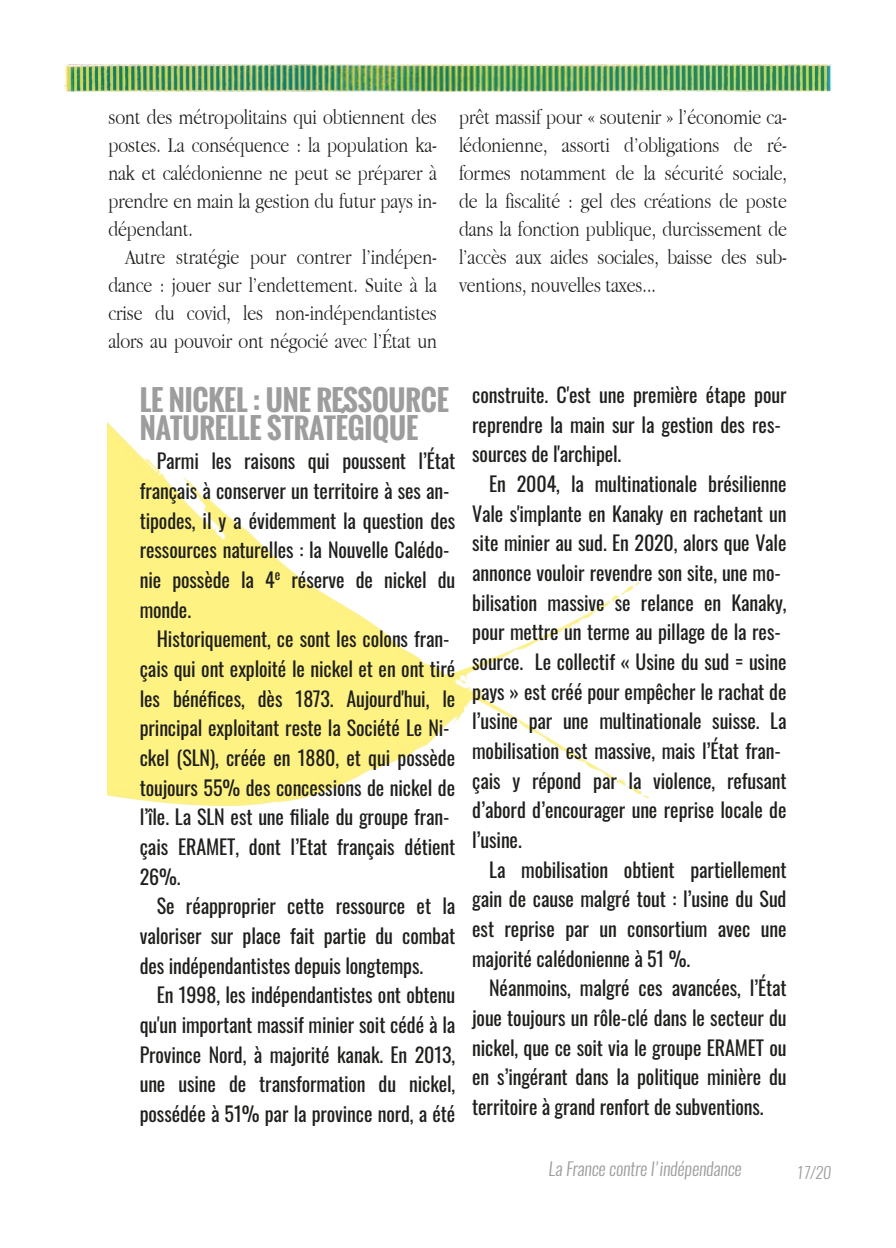
<style>
.page{position:relative;width:896px;height:1248px;background:#fff}
.page>*{position:absolute;margin:0;border:0;box-sizing:border-box;transform-origin:0 0}
.t1{font:700 28px/28px "Oswald";letter-spacing:-.005em;color:#9d9d9d}
.t2{font:300 22px/28px "Apple Garamond";letter-spacing:-.005em;color:#1f1f1d;text-align:justify}
.t3{font:20px/29.6px "Oswald";letter-spacing:-.005em;color:#1f1f1d;text-align:justify}
.t4{font:italic 300 18px "Oswald";letter-spacing:-.01em;color:#9d9d9d}
.t5{font:italic 300 16px "Oswald";color:#9d9d9d}
</style>
<div class="page">
<img style="left:64px;top:64px;width:767px;height:27px">
<img style="left:108px;top:423px;width:541px;height:384px">
<p class="t2" style="left:108px;top:102px;width:330px">sont des métropolitains qui obtiennent des postes. La conséquence : la population ka&shy;nak et calédonienne ne peut se préparer à prendre en main la gestion du futur pays in&shy;dépendant.</p>
<p class="t2" style="left:108px;top:242px;width:330px;text-indent:17px">Autre stratégie pour contrer l’indépen&shy;dance : jouer sur l’endettement. Suite à la crise du covid, les non-indépendantistes alors au pouvoir ont négocié avec l’État un</p>
<p class="t2" style="left:459px;top:102px;width:329px">prêt massif pour « soutenir » l’économie ca&shy;lédonienne, assorti d’obligations de ré&shy;formes notamment de la sécurité sociale, de la fiscalité : gel des créations de poste dans la fonction publique, durcissement de l’accès aux aides sociales, baisse des sub&shy;ventions, nouvelles taxes...</p>
<h1 class="t1" style="left:140px;top:385px;width:311px">LE NICKEL : UNE RESSOURCE<br>NATURELLE STRATÉGIQUE</h1>
<p class="t3" style="left:140px;top:445px;width:317px;text-indent:17px">Parmi les raisons qui poussent l’État français à conserver un territoire à ses an‐ tipodes, il y a évidemment la question des ressources naturelles : la Nouvelle Calédo‐ nie possède la 4<sup>e</sup> réserve de nickel du monde.</p>
<p class="t3" style="left:140px;top:623px;width:317px;text-indent:17px">Historiquement, ce sont les colons fran‐ çais qui ont exploité le nickel et en ont tiré les bénéfices, dès 1873. Aujourd'hui, le principal exploitant reste la Société Le Ni‐ ckel (SLN), créée en 1880, et qui possède toujours 55% des concessions de nickel de l’île. La SLN est une filiale du groupe fran‐ çais ERAMET, dont l’Etat français détient 26%.</p>
<p class="t3" style="left:140px;top:890px;width:317px;text-indent:17px">Se réapproprier cette ressource et la valoriser sur place fait partie du combat des indépendantistes depuis longtemps.</p>
<p class="t3" style="left:140px;top:979px;width:317px;text-indent:17px">En 1998, les indépendantistes ont obtenu qu'un important massif minier soit cédé à la Province Nord, à majorité kanak. En 2013, une usine de transformation du nickel, possédée à 51% par la province nord, a été</p>
<p class="t3" style="left:472px;top:379px;width:316px">construite. C'est une première étape pour reprendre la main sur la gestion des res‐ sources de l'archipel.</p>
<p class="t3" style="left:472px;top:468px;width:316px;text-indent:17px">En 2004, la multinationale brésilienne Vale s'implante en Kanaky en rachetant un site minier au sud. En 2020, alors que Vale annonce vouloir revendre son site, une mo‐ bilisation massive se relance en Kanaky, pour mettre un terme au pillage de la res‐ source. Le collectif « Usine du sud = usine pays » est créé pour empêcher le rachat de l’usine par une multinationale suisse. La mobilisation est massive, mais l’État fran‐ çais y répond par la violence, refusant d’abord d’encourager une reprise locale de l’usine.</p>
<p class="t3" style="left:472px;top:853px;width:316px;text-indent:17px">La mobilisation obtient partiellement gain de cause malgré tout : l’usine du Sud est reprise par un consortium avec une majorité calédonienne à 51 %.</p>
<p class="t3" style="left:472px;top:972px;width:316px;text-indent:17px">Néanmoins, malgré ces avancées, l’État joue toujours un rôle-clé dans le secteur du nickel, que ce soit via le groupe ERAMET ou en s’ingérant dans la politique minière du territoire à grand renfort de subventions.</p>
<p class="t4" style="left:548px;top:1156px;width:195px">La France contre l'indépendance</p>
<p class="t5" style="left:796px;top:1161px;width:36px">17/20</p>
</div>
